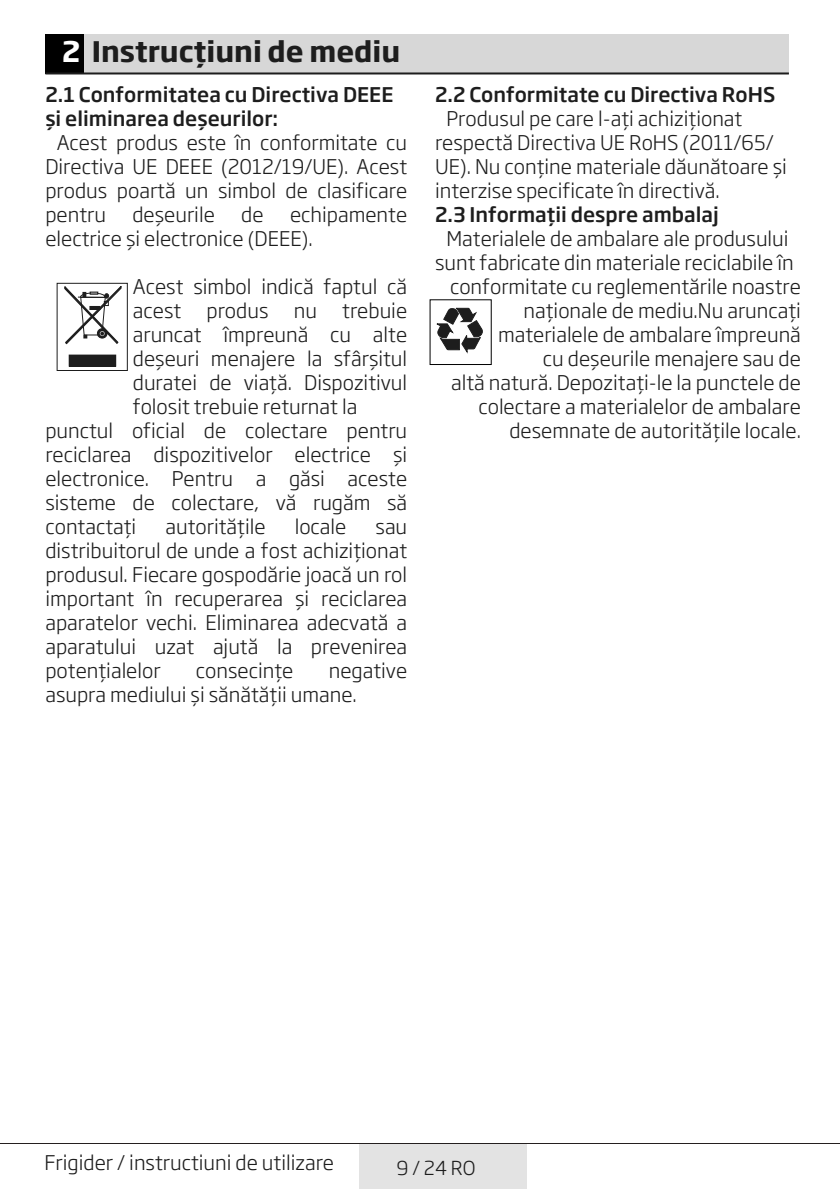
<style>
.page{position:relative;width:840px;height:1191px;background:#fff}
.page>*{position:absolute;margin:0;border:0;box-sizing:border-box;transform-origin:0 0}
.t1{font:700 28px "Soho Gothic Pro";color:#1d1d1d}
.t2{font:300 20px/24px "Soho Gothic Pro";color:#1d1d1d}
.t3{font:500 20px/24px "Soho Gothic Pro";color:#1d1d1d}
.t4{font:300 19px "Soho Gothic Pro";color:#1d1d1d}
.s1{color:#fff}
</style>
<div class="page">
<div style="left:358px;top:1143px;width:168px;height:45px;background:#e3e3e3"></div>
<hr style="left:0;top:1143px;width:839px;height:1px;background:#241f1f">
<div style="left:45px;top:34px;width:40px;height:40px;background:#000"></div>
<div style="left:85px;top:34px;width:703px;height:40px;background:#d7d7d7"></div>
<hr style="left:45px;top:72px;width:743px;height:2px;background:#1d1d1d">
<div style="left:69px;top:355px;width:47px;height:11px;background:#1d1d1d"></div>
<svg style="left:65px;top:286px;width:56px;height:58px"></svg>
<div style="left:57px;top:283px;width:71px;height:88px;border:1px solid #1d1d1d"></div>
<svg style="left:436px;top:307px;width:47px;height:46px"></svg>
<h1 class="t1" style="left:62px;top:29px;width:339px"><span class="s1">2</span> Instrucțiuni de mediu</h1>
<p class="t3" style="left:45px;top:82px;width:349px">2.1 Conformitatea cu Directiva DEEE şi eliminarea deşeurilor:</p>
<p class="t2" style="left:45px;top:130px;width:363px;text-align:justify;text-indent:11px">Acest produs este în conformitate cu Directiva UE DEEE (2012/19/UE). Acest produs poartă un simbol de clasificare pentru</p>
<p class="t2" style="left:45px;top:202px;width:363px;text-indent:244px">echipamente electrice şi electronice (DEEE).</p>
<p class="t2" style="left:133px;top:274px;width:276px">Acest simbol indică faptul că acest</p>
<p class="t2" style="left:132px;top:202px;width:84px">deşeurile</p>
<p class="t2" style="left:241px;top:202px;width:24px">de</p>
<p class="t2" style="left:206px;top:298px;width:63px">produs</p>
<p class="t2" style="left:293px;top:298px;width:25px">nu</p>
<p class="t2" style="left:342px;top:298px;width:66px">trebuie</p>
<p class="t2" style="left:133px;top:322px;width:276px">aruncat împreună cu alte</p>
<p class="t2" style="left:133px;top:346px;width:276px">deşeuri menajere la sfârşitul</p>
<p class="t2" style="left:133px;top:370px;width:276px">duratei de viață. Dispozitivul</p>
<p class="t2" style="left:133px;top:394px;width:226px">folosit trebuie returnat la</p>
<p class="t2" style="left:45px;top:418px;width:363px">punctul oficial de colectare pentru</p>
<p class="t2" style="left:45px;top:442px;width:363px">reciclarea dispozitivelor electrice şi</p>
<p class="t2" style="left:45px;top:466px;width:363px">electronice. Pentru a găsi aceste</p>
<p class="t2" style="left:45px;top:490px;width:363px">sisteme de colectare, vă rugăm să</p>
<p class="t2" style="left:45px;top:513px;width:92px">contactați</p>
<p class="t2" style="left:165px;top:513px;width:102px">autoritățile</p>
<p class="t2" style="left:294px;top:514px;width:53px">locale</p>
<p class="t2" style="left:45px;top:514px;width:363px;text-align:justify;text-indent:330px">sau distribuitorul de unde a fost achiziționat produsul. Fiecare gospodărie joacă un rol important în recuperarea şi reciclarea aparatelor vechi. Eliminarea adecvată a aparatului uzat ajută la prevenirea potențialelor</p>
<p class="t2" style="left:45px;top:658px;width:363px;text-indent:283px">negative asupra mediului și sănătății umane.</p>
<p class="t2" style="left:196px;top:657px;width:99px">consecințe</p>
<p class="t3" style="left:435px;top:82px;width:341px">2.2 Conformitate cu Directiva RoHS</p>
<p class="t2" style="left:435px;top:105px;width:353px;text-indent:11px">Produsul pe care l-ați achiziționat respectă Directiva UE RoHS (2011/65/ UE). Nu conține materiale dăunătoare și interzise specificate în directivă.</p>
<p class="t3" style="left:435px;top:202px;width:285px">2.3 Informații despre ambalaj</p>
<p class="t2" style="left:446px;top:227px;width:343px">Materialele de ambalare ale produsului</p>
<p class="t2" style="left:435px;top:251px;width:360px">sunt fabricate din materiale reciclabile în</p>
<p class="t2" style="left:450px;top:273px;width:352px">conformitate cu reglementările noastre</p>
<p class="t2" style="left:523px;top:297px;width:279px">naționale de mediu.Nu aruncați</p>
<p class="t2" style="left:498px;top:321px;width:304px">materialele de ambalare împreună</p>
<p class="t2" style="left:542px;top:346px;width:259px">cu deşeurile menajere sau de</p>
<p class="t2" style="left:451px;top:369px;width:351px">altă natură. Depozitați-le la punctele de</p>
<p class="t2" style="left:478px;top:394px;width:324px">colectare a materialelor de ambalare</p>
<p class="t2" style="left:509px;top:417px;width:293px">desemnate de autoritățile locale.</p>
<p class="t2" style="left:44px;top:1150px;width:291px">Frigider / instructiuni de utilizare</p>
<p class="t4" style="left:396px;top:1152px;width:80px">9 / 24 RO</p>
</div>
